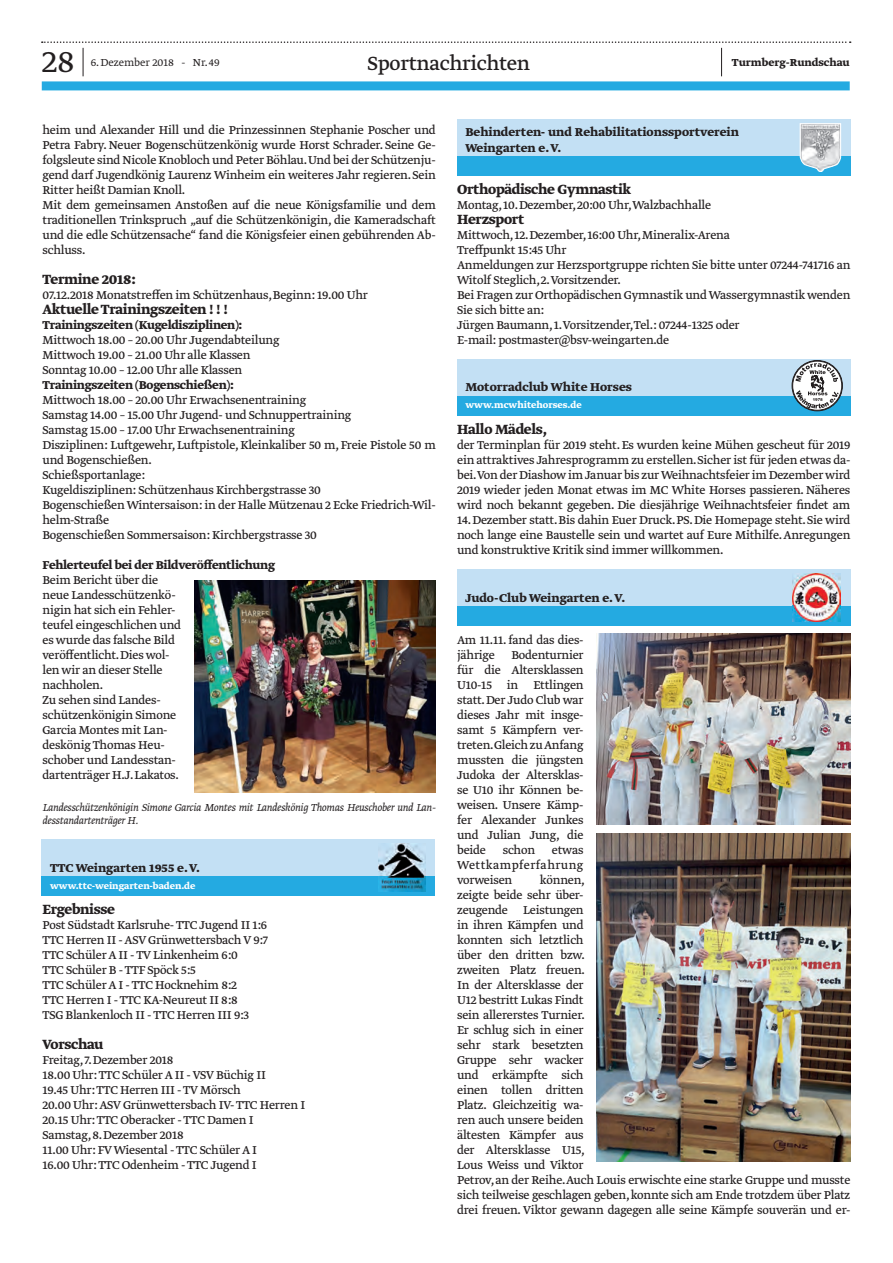
<style>
.page{position:relative;width:893px;height:1263px;background:#fff}
.page>*{position:absolute;margin:0;border:0;box-sizing:border-box;transform-origin:0 0}
.t1{font:300 36px "Greta Text Std";color:#231f20}
.t2{font:22.5px "Greta Text Std";letter-spacing:-.015em;color:#231f20}
.t3{font:700 15.75px "Greta Text Std";letter-spacing:-.02em;color:#231f20}
.t4{font:13.5px/15px "Greta Text Std Regular Min";letter-spacing:-.02em;color:#231f20}
.t5{font:700 13.5px/16.2px "Greta Text Std";letter-spacing:-.015em;color:#231f20}
.t6{font:italic 300 12px/13.5px "Greta Text Std";letter-spacing:-.02em;color:#231f20}
.t7{font:300 12px "Greta Text Std";color:#231f20}
.t8{font:700 12px "Greta Text Std";color:#231f20}
.t9{font:700 10.5px "Greta Text Std";color:#fff}
</style>
<div class="page">
<div style="left:42px;top:81px;width:808px;height:9px;background:#24aae1"></div>
<svg style="left:42px;top:41px;width:809px;height:35px"></svg>
<div style="left:457px;top:119px;width:393px;height:57px;background:#c3e0f4"></div>
<div style="left:457px;top:156px;width:393px;height:20px;background:#24aae1"></div>
<svg style="left:800px;top:123px;width:41px;height:49px;background:#bac9d1"></svg>
<div style="left:457px;top:569px;width:393px;height:57px;background:#c3e0f4"></div>
<div style="left:457px;top:606px;width:393px;height:20px;background:#24aae1"></div>
<img style="left:792px;top:573px;width:49px;height:49px">
<div style="left:457px;top:359px;width:393px;height:57px;background:#c3e0f4"></div>
<div style="left:457px;top:396px;width:393px;height:20px;background:#24aae1"></div>
<div style="left:792px;top:360px;width:50px;height:51px;border:1px solid #231f20;border-radius:50%"></div>
<div style="left:793px;top:361px;width:49px;height:49px;border:1px solid #231f20;border-radius:50%"></div>
<svg style="left:795px;top:363px;width:44px;height:45px;background:#b5babd"></svg>
<div style="left:42px;top:839px;width:393px;height:57px;background:#c3e0f4"></div>
<div style="left:42px;top:876px;width:393px;height:20px;background:#24aae1"></div>
<img style="left:378px;top:843px;width:48px;height:49px">
<img style="left:194px;top:581px;width:241px;height:211px">
<img style="left:596px;top:633px;width:254px;height:191px">
<img style="left:596px;top:833px;width:255px;height:329px">
<h1 class="t1" style="left:42px;top:41px;width:34px">28</h1>
<p class="t7" style="left:91px;top:56px;width:130px">6. Dezember 2018 - Nr. 49</p>
<h2 class="t2" style="left:368px;top:50px;width:164px">Sportnachrichten</h2>
<p class="t8" style="left:732px;top:56px;width:119px">Turmberg-Rundschau</p>
<p class="t4" style="left:43px;top:123px;width:395px">heim und Alexander Hill und die Prinzessinnen Stephanie Poscher und Petra Fabry. Neuer Bogenschützenkönig wurde Horst Schrader. Seine Ge&shy;folgsleute sind Nicole Knobloch und Peter Böhlau.Und bei der Schützenju&shy;gend darf Jugendkönig Laurenz Winheim ein weiteres Jahr regieren. Sein Ritter heißt Damian Knoll.<br>Mit dem gemeinsamen Anstoßen auf die neue Königsfamilie und dem traditionellen Trinkspruch „auf die Schützenkönigin, die Kameradschaft und die edle Schützensache“ fand die Königsfeier einen gebührenden Ab&shy;schluss.</p>
<p class="t3" style="left:43px;top:270px;width:95px">Termine 2018:</p>
<p class="t4" style="left:43px;top:288px;width:327px">07.12.2018 Monatstreffen im Schützenhaus, Beginn: 19.00 Uhr</p>
<p class="t3" style="left:43px;top:300px;width:187px">Aktuelle Trainingszeiten ! ! !</p>
<p class="t5" style="left:43px;top:317px;width:201px">Trainingszeiten (Kugeldisziplinen):</p>
<p class="t4" style="left:43px;top:333px;width:239px">Mittwoch 18.00 – 20.00 Uhr Jugendabteilung<br>Mittwoch 19.00 – 21.00 Uhr alle Klassen<br>Sonntag 10.00 – 12.00 Uhr alle Klassen</p>
<p class="t5" style="left:43px;top:377px;width:193px">Trainingszeiten (Bogenschießen):</p>
<p class="t4" style="left:43px;top:393px;width:395px">Mittwoch 18.00 – 20.00 Uhr Erwachsenentraining<br>Samstag 14.00 – 15.00 Uhr Jugend- und Schnuppertraining<br>Samstag 15.00 – 17.00 Uhr Erwachsenentraining<br>Disziplinen: Luftgewehr, Luftpistole, Kleinkaliber 50 m, Freie Pistole 50 m und Bogenschießen.<br>Schießsportanlage:<br>Kugeldisziplinen: Schützenhaus Kirchbergstrasse 30<br>Bogenschießen Wintersaison: in der Halle Mützenau 2 Ecke Friedrich-Wil&shy;helm-Straße<br>Bogenschießen Sommersaison: Kirchbergstrasse 30</p>
<p class="t5" style="left:43px;top:557px;width:234px">Fehlerteufel bei der Bildveröffentlichung</p>
<p class="t4" style="left:43px;top:573px;width:140px">Beim Bericht über die neue Landesschützenkö&shy;nigin hat sich ein Fehler&shy;teufel eingeschlichen und es wurde das falsche Bild veröffentlicht. Dies wol&shy;len wir an dieser Stelle nachholen.<br>Zu sehen sind Landes&shy;schützenkönigin Simone<br>Garcia Montes mit Lan&shy;deskönig Thomas Heu&shy;schober und Landesstan&shy;dartenträger H.J. Lakatos.</p>
<p class="t6" style="left:43px;top:801px;width:395px">Landesschützenkönigin Simone Garcia Montes mit Landeskönig Thomas Heuschober und Lan&shy;desstandartenträger H.</p>
<p class="t5" style="left:50px;top:860px;width:152px">TTC Weingarten 1955 e. V.</p>
<p class="t9" style="left:50px;top:879px;width:147px">www.ttc-weingarten-baden.de</p>
<p class="t3" style="left:43px;top:900px;width:74px">Ergebnisse</p>
<p class="t4" style="left:43px;top:918px;width:227px">Post Südstadt Karlsruhe- TTC Jugend II 1:6<br>TTC Herren II - ASV Grünwettersbach V 9:7<br>TTC Schüler A II - TV Linkenheim 6:0<br>TTC Schüler B - TTF Spöck 5:5<br>TTC Schüler A I - TTC Hocknehim 8:2<br>TTC Herren I - TTC KA-Neureut II 8:8<br>TSG Blankenloch II - TTC Herren III 9:3</p>
<p class="t3" style="left:43px;top:1035px;width:62px">Vorschau</p>
<p class="t4" style="left:43px;top:1053px;width:264px">Freitag, 7. Dezember 2018<br>18.00 Uhr: TTC Schüler A II - VSV Büchig II<br>19.45 Uhr: TTC Herren III - TV Mörsch<br>20.00 Uhr: ASV Grünwettersbach IV- TTC Herren I 20.15 Uhr: TTC Oberacker - TTC Damen I Samstag, 8. Dezember 2018<br>11.00 Uhr: FV Wiesental - TTC Schüler A I<br>16.00 Uhr: TTC Odenheim - TTC Jugend I</p>
<p class="t5" style="left:465px;top:124px;width:275px">Behinderten- und Rehabilitationssportverein<br>Weingarten e. V.</p>
<p class="t3" style="left:457px;top:180px;width:176px">Orthopädische Gymnastik</p>
<p class="t4" style="left:457px;top:198px;width:256px">Montag, 10. Dezember, 20:00 Uhr,Walzbachhalle</p>
<p class="t3" style="left:457px;top:210px;width:69px">Herzsport</p>
<p class="t4" style="left:457px;top:228px;width:395px">Mittwoch, 12. Dezember, 16:00 Uhr, Mineralix-Arena<br>Treffpunkt 15:45 Uhr<br>Anmeldungen zur Herzsportgruppe richten Sie bitte unter 07244-741716 an Witolf Steglich, 2.Vorsitzender.<br>Bei Fragen zur Orthopädischen Gymnastik und Wassergymnastik wenden Sie sich bitte an:<br>Jürgen Baumann, 1.Vorsitzender,Tel.: 07244-1325 oder<br>E-mail: postmaster@bsv-weingarten.de</p>
<p class="t5" style="left:465px;top:380px;width:168px">Motorradclub White Horses</p>
<p class="t9" style="left:465px;top:399px;width:118px">www.mcwhitehorses.de</p>
<p class="t3" style="left:457px;top:420px;width:92px">Hallo Mädels,</p>
<p class="t4" style="left:457px;top:438px;width:395px;text-align:justify">der Terminplan für 2019 steht. Es wurden keine Mühen gescheut für 2019 ein attraktives Jahresprogramm zu erstellen. Sicher ist für jeden etwas da&shy;bei.Von der Diashow im Januar bis zur Weihnachtsfeier im Dezember wird 2019 wieder jeden Monat etwas im MC White Horses passieren. Näheres wird noch bekannt gegeben. Die diesjährige Weihnachtsfeier findet am</p>
<p class="t4" style="left:457px;top:513px;width:395px;text-align:justify">14. Dezember statt. Bis dahin Euer Druck. PS. Die Homepage steht. Sie wird noch lange eine Baustelle sein und wartet auf Eure Mithilfe. Anregungen und konstruktive Kritik sind immer willkommen.</p>
<p class="t5" style="left:465px;top:590px;width:161px">Judo-Club Weingarten e. V.</p>
<p class="t4" style="left:457px;top:633px;width:128px;text-align:justify">Am 11.11. fand das dies&shy;jährige Bodenturnier für die Altersklassen U10-15 in Ettlingen statt. Der Judo Club war dieses Jahr mit insge&shy;samt 5 Kämpfern ver&shy;treten.Gleich zu Anfang mussten die jüngsten Judoka der Altersklas&shy;se U10 ihr Können be&shy;weisen. Unsere Kämp&shy;fer Alexander Junkes und Julian Jung, die beide schon etwas Wettkampferfahrung vorweisen</p>
<p class="t4" style="left:457px;top:873px;width:395px;text-indent:83px">können,<br>zeigte beide sehr über-<br>zeugende Leistungen<br>in ihren Kämpfen und<br>konnten sich letztlich<br>über den dritten bzw.<br>zweiten Platz freuen.<br>In der Altersklasse der<br>U12 bestritt Lukas Findt<br>sein allererstes Turnier.<br>Er schlug sich in einer<br>sehr stark besetzten<br>Gruppe sehr wacker<br>und erkämpfte sich<br>einen tollen dritten<br>Platz. Gleichzeitig wa-<br>ren auch unsere beiden<br>ältesten Kämpfer aus<br>der Altersklasse U15,<br>Lous Weiss und Viktor<br>Petrov, an der Reihe.Auch Louis erwischte eine starke Gruppe und musste sich teilweise geschlagen geben, konnte sich am Ende trotzdem über Platz drei freuen. Viktor gewann dagegen alle seine Kämpfe souverän und er-</p>
</div>
